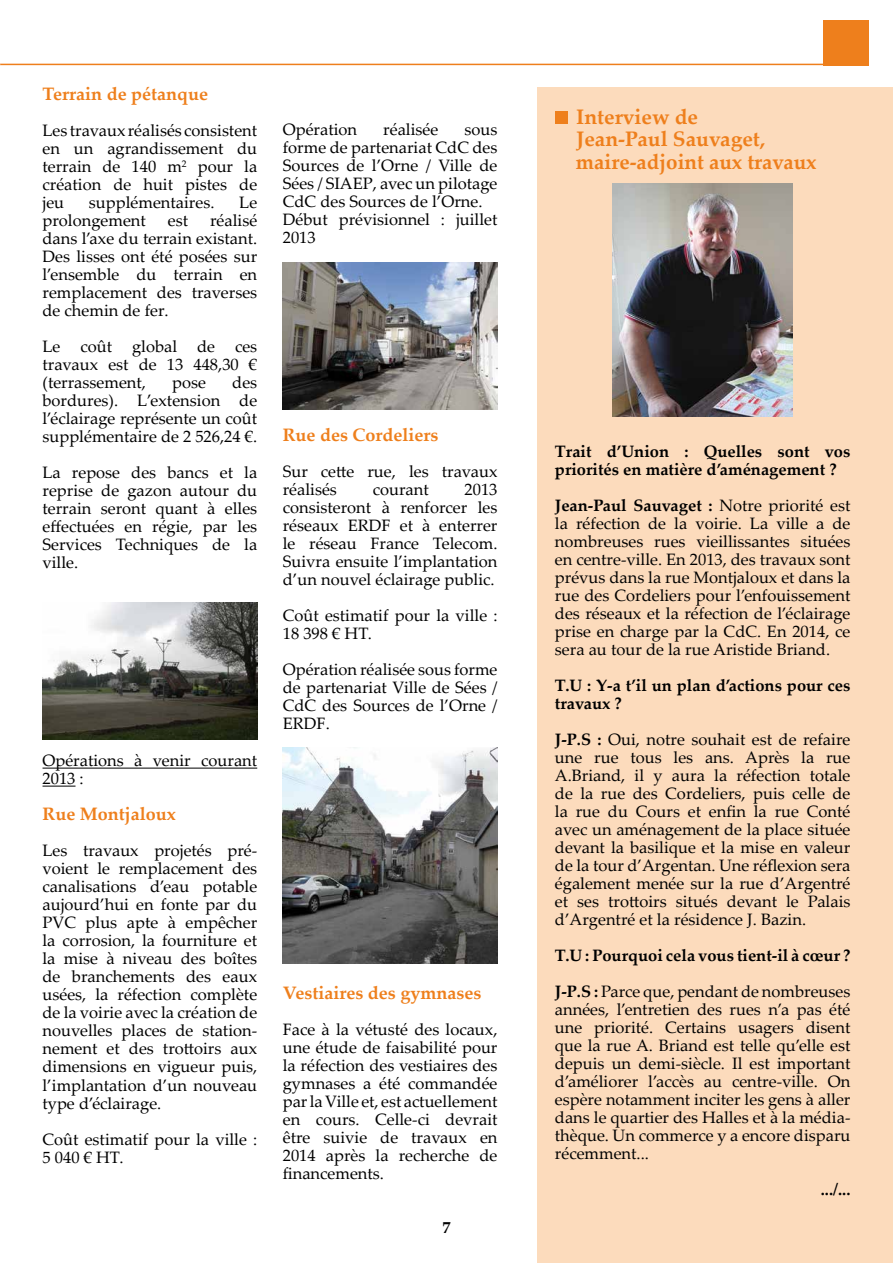
<style>
.page{position:relative;width:893px;height:1263px;background:#fff}
.page>*{position:absolute;margin:0;border:0;box-sizing:border-box;transform-origin:0 0}
.t1{font:700 21px/22.5px "Palatino Linotype";color:#ee7f1c}
.t2{font:700 18px "Palatino Linotype";color:#ee7f1c}
.t3{font:16.5px/18px "Palatino Linotype";color:#000;text-align:justify}
.t4{font:700 16.5px/18px "Palatino Linotype";color:#000}
.s1{font-weight:700}
.s2{font-weight:400}
</style>
<div class="page">
<div style="left:824px;top:20px;width:45px;height:45px;background:#ee7f1c"></div>
<hr style="left:0;top:64px;width:825px;height:1px;background:#ee7f1c">
<div style="left:538px;top:87px;width:355px;height:1176px;background:#fcdbbc"></div>
<hr style="left:43px;top:768px;width:214px;height:1px;background:#000">
<hr style="left:43px;top:786px;width:33px;height:1px;background:#000">
<div style="left:555px;top:111px;width:13px;height:13px;background:#ee7f1c"></div>
<img style="left:43px;top:602px;width:214px;height:138px">
<img style="left:283px;top:262px;width:214px;height:148px">
<img style="left:283px;top:747px;width:214px;height:216px">
<img style="left:613px;top:184px;width:179px;height:233px">
<p class="t2" style="left:43px;top:81px;width:167px">Terrain de pétanque</p>
<p class="t3" style="left:43px;top:121px;width:216px">Les travaux réalisés consistent en un agrandissement du terrain de 140 m<sup>2</sup> pour la création de huit pistes de jeu</p>
<p class="t3" style="left:89px;top:193px;width:127px">supplémentaires.</p>
<p class="t3" style="left:239px;top:193px;width:19px">Le</p>
<p class="t3" style="left:43px;top:211px;width:105px">prolongement</p>
<p class="t3" style="left:168px;top:211px;width:22px">est</p>
<p class="t3" style="left:43px;top:211px;width:216px;text-indent:168px">réalisé dans l’axe du terrain existant.<br>Des lisses ont été posées sur l’ensemble du terrain en remplacement des traverses de chemin de fer.</p>
<p class="t3" style="left:43px;top:337px;width:216px">Le coût global de ces travaux est de 13 448,30 € (terrassement,</p>
<p class="t3" style="left:43px;top:373px;width:216px;text-indent:190px">des bordures). L’extension de l’éclairage représente un coût supplémentaire de 2 526,24 €.</p>
<p class="t3" style="left:43px;top:463px;width:216px">La repose des bancs et la reprise de gazon autour du terrain seront quant à elles effectuées en régie, par les Services Techniques de la ville.</p>
<p class="t3" style="left:172px;top:373px;width:35px">pose</p>
<p class="t3" style="left:43px;top:751px;width:216px">Opérations à venir courant<br>2013 :</p>
<p class="t2" style="left:43px;top:801px;width:135px">Rue Montjaloux</p>
<p class="t3" style="left:43px;top:841px;width:216px">Les travaux projetés pré&shy;voient le remplacement des canalisations d’eau potable aujourd’hui en fonte par du PVC plus apte à empêcher la corrosion, la fourniture et la mise à niveau des boîtes de branchements des eaux usées, la réfection complète de la voirie avec la création de nouvelles places de station&shy;nement et des trottoirs aux dimensions en vigueur puis, l’implantation d’un nouveau type d’éclairage.</p>
<p class="t3" style="left:43px;top:1129px;width:216px">Coût estimatif pour la ville :<br>5 040 € HT.</p>
<p class="t3" style="left:283px;top:120px;width:76px">Opération</p>
<p class="t3" style="left:383px;top:120px;width:57px">réalisée</p>
<p class="t3" style="left:283px;top:120px;width:216px;text-align:left;text-indent:182px">sous forme de partenariat CdC des<br>Sources de l’Orne / Ville de<br>Sées / SIAEP, avec un pilotage<br>CdC des Sources de l’Orne.<br>Début prévisionnel : juillet<br>2013</p>
<p class="t2" style="left:283px;top:422px;width:157px">Rue des Cordeliers</p>
<p class="t3" style="left:283px;top:462px;width:216px">Sur cette rue, les travaux réalisés</p>
<p class="t3" style="left:283px;top:480px;width:216px;text-indent:182px">2013 consisteront à renforcer les réseaux ERDF et à enterrer le réseau France Telecom.<br>Suivra ensuite l’implantation d’un nouvel éclairage public.</p>
<p class="t3" style="left:283px;top:606px;width:216px">Coût estimatif pour la ville :<br>18 398 € HT.</p>
<p class="t3" style="left:283px;top:660px;width:216px">Opération réalisée sous forme de partenariat Ville de Sées / CdC des Sources de l’Orne / ERDF.</p>
<p class="t3" style="left:373px;top:480px;width:58px">courant</p>
<p class="t2" style="left:283px;top:980px;width:200px">Vestiaires des gymnases</p>
<p class="t3" style="left:283px;top:1020px;width:216px">Face à la vétusté des locaux, une étude de faisabilité pour la réfection des vestiaires des gymnases a été commandée par la Ville et, est actuellement en cours. Celle-ci devrait être suivie de travaux en 2014 après la recherche de financements.</p>
<p class="t4" style="left:442px;top:1217px;width:10px">7</p>
<p class="t1" style="left:576px;top:105px;width:242px">Interview de<br>Jean-Paul Sauvaget, maire-adjoint aux travaux</p>
<p class="t4" style="left:555px;top:442px;width:297px">Trait d’Union : Quelles sont vos priorités en matière d’aménagement ?</p>
<p class="t3" style="left:555px;top:496px;width:297px"><span class="s1">Jean-Paul Sauvaget :</span> Notre priorité est la réfection de la voirie. La ville a de nombreuses rues vieillissantes situées en centre-ville. En 2013, des travaux sont prévus dans la rue Montjaloux et dans la rue des Cordeliers pour l’enfouissement des réseaux et la réfection de l’éclairage prise en charge par la CdC. En 2014, ce sera au tour de la rue Aristide Briand.</p>
<p class="t4" style="left:555px;top:676px;width:297px">T.U : Y-a t’il un plan d’actions pour ces travaux ?</p>
<p class="t3" style="left:555px;top:730px;width:297px"><span class="s1">J-P.S :</span> Oui, notre souhait est de refaire une rue tous les ans. Après la rue A.Briand, il y aura la réfection totale de la rue des Cordeliers, puis celle de la rue du Cours et enfin la rue Conté avec un aménagement de la place située devant la basilique et la mise en valeur de la tour d’Argentan. Une réflexion sera également menée sur la rue d’Argentré et ses trottoirs situés devant le Palais d’Argentré et la résidence J. Bazin.</p>
<p class="t4" style="left:555px;top:937px;width:297px;line-height:36px">T.U : Pourquoi cela vous tient-il à cœur ?<br>J-P.S : <span class="s2">Parce que, pendant de nombreuses</span></p>
<p class="t3" style="left:555px;top:1000px;width:297px">années, l’entretien des rues n’a pas été une priorité. Certains usagers disent que la rue A. Briand est telle qu’elle est depuis un demi-siècle. Il est important d’améliorer l’accès au centre-ville. On espère notamment inciter les gens à aller dans le quartier des Halles et à la média&shy;thèque. Un commerce y a encore disparu récemment...</p>
<p class="t4" style="left:821px;top:1180px;width:31px">.../...</p>
</div>
